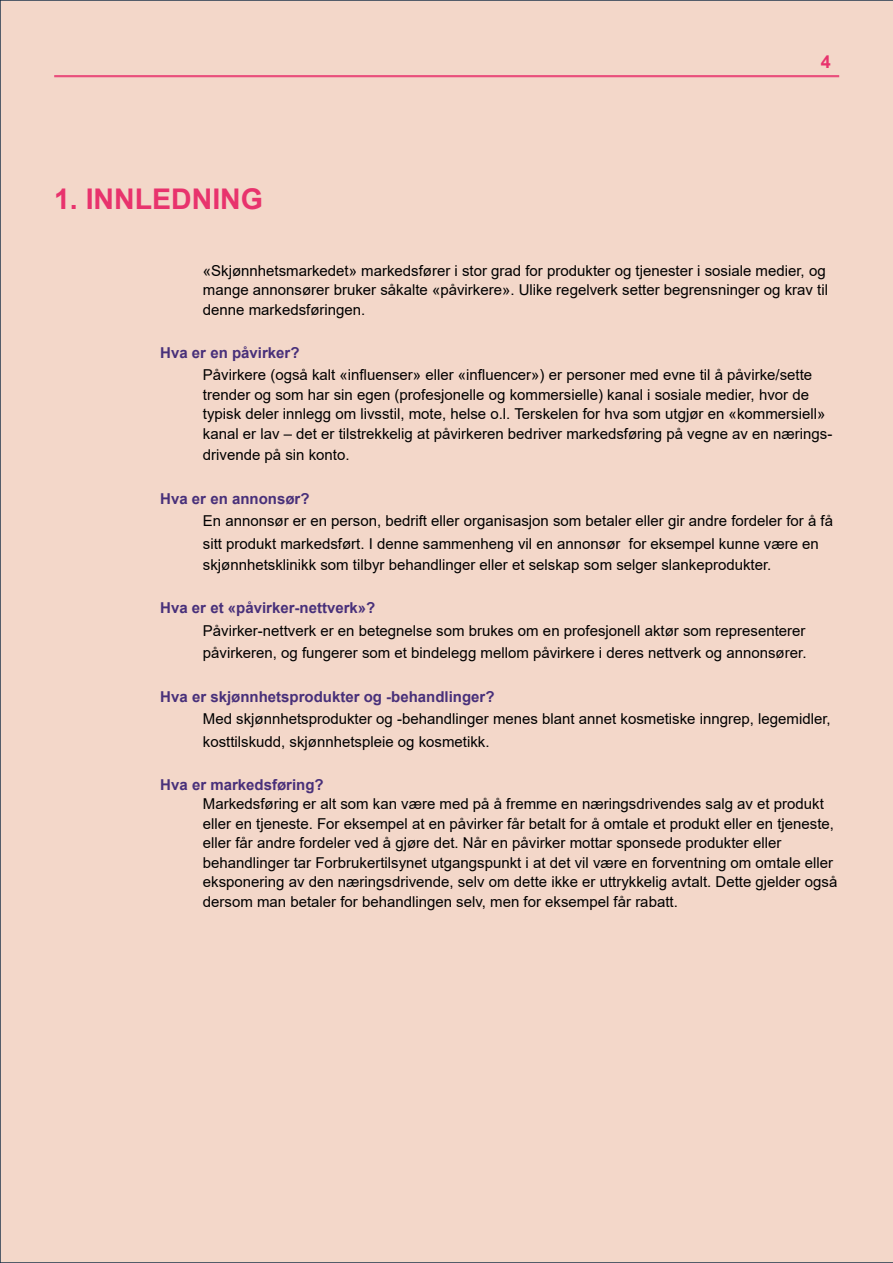
<style>
.page{position:relative;width:893px;height:1263px;background:#f3d7c9}
.page>*{position:absolute;margin:0;border:0;box-sizing:border-box;transform-origin:0 0}
.t1{font:700 28.5px "Arial";color:#e8336d}
.t2{font:700 18px "Arial";color:#e8336d}
.t3{font:15px/19.5px "Arial";color:#000}
.t4{font:700 15px "Arial";color:#48307a}
</style>
<div class="page">
<hr style="left:54px;top:75px;width:785px;height:1px;background:#e8336d">
<hr style="left:54px;top:76px;width:785px;height:1px;background:#e8336d">
<h1 class="t1" style="left:54px;top:179px;width:211px">1. INNLEDNING</h1>
<p class="t2" style="left:821px;top:49px;width:12px">4</p>
<p class="t3" style="left:203px;top:260px;width:627px">«Skjønnhetsmarkedet» markedsfører i stor grad for produkter og tjenester i sosiale medier, og mange annonsører bruker såkalte «påvirkere». Ulike regelverk setter begrensninger og krav til denne markedsføringen.</p>
<p class="t4" style="left:160px;top:342px;width:141px">Hva er en påvirker?</p>
<p class="t3" style="left:203px;top:365px;width:631px">Påvirkere (også kalt «influenser» eller «influencer») er personer med evne til å påvirke/sette trender og som har sin egen (profesjonelle og kommersielle) kanal i sosiale medier, hvor de typisk deler innlegg om livsstil, mote, helse o.l. Terskelen for hva som utgjør en «kommersiell» kanal er lav – det er tilstrekkelig at påvirkeren bedriver markedsføring på vegne av en nærings-</p>
<p class="t3" style="left:203px;top:445px;width:148px">drivende på sin konto.</p>
<p class="t4" style="left:160px;top:488px;width:151px">Hva er en annonsør?</p>
<p class="t3" style="left:203px;top:510px;width:632px;line-height:22px">En annonsør er en person, bedrift eller organisasjon som betaler eller gir andre fordeler for å få sitt produkt markedsført. I denne sammenheng vil en annonsør for eksempel kunne være en skjønnhetsklinikk som tilbyr behandlinger eller et selskap som selger slankeprodukter.</p>
<p class="t4" style="left:160px;top:598px;width:217px">Hva er et «påvirker-nettverk»?</p>
<p class="t3" style="left:203px;top:619px;width:605px;line-height:22.5px">Påvirker-nettverk er en betegnelse som brukes om en profesjonell aktør som representerer påvirkeren, og fungerer som et bindelegg mellom påvirkere i deres nettverk og annonsører.</p>
<p class="t4" style="left:160px;top:686px;width:336px">Hva er skjønnhetsprodukter og -behandlinger?</p>
<p class="t3" style="left:203px;top:707px;width:629px;line-height:22.5px">Med skjønnhetsprodukter og -behandlinger menes blant annet kosmetiske inngrep, legemidler, kosttilskudd, skjønnhetspleie og kosmetikk.</p>
<p class="t4" style="left:160px;top:774px;width:165px">Hva er markedsføring?</p>
<p class="t3" style="left:203px;top:794px;width:636px">Markedsføring er alt som kan være med på å fremme en næringsdrivendes salg av et produkt eller en tjeneste. For eksempel at en påvirker får betalt for å omtale et produkt eller en tjeneste, eller får andre fordeler ved å gjøre det. Når en påvirker mottar sponsede produkter eller behandlinger tar Forbrukertilsynet utgangspunkt i at det vil være en forventning om omtale eller eksponering av den næringsdrivende, selv om dette ikke er uttrykkelig avtalt. Dette gjelder også dersom man betaler for behandlingen selv, men for eksempel får rabatt.</p>
</div>
